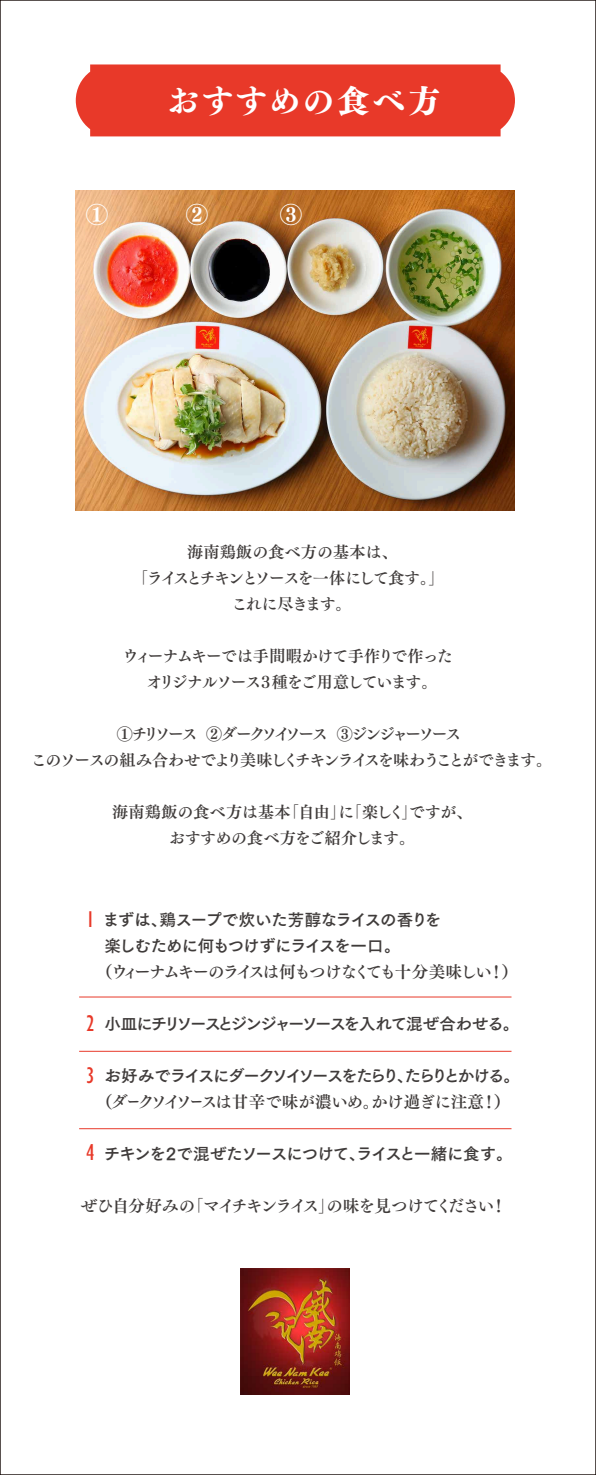
<style>
.page{position:relative;width:596px;height:1475px;background:#fff}
.page>*{position:absolute;margin:0;border:0;box-sizing:border-box;transform-origin:0 0}
.t1{font:800 32px "Tsuku Min Pro";letter-spacing:.075em;color:#fff}
.t2{font:condensed 23.6px/51.6px "Gill Sans";color:#e83929}
.t3{font:22.4px "Tsuku Min Pro E";color:#fff}
.t4{font:16.6px/26px "Tsuku Go Pro B";letter-spacing:-.065em;color:#3f3b3a}
.t5{font:16.6px "Tsuku Min Pro B";letter-spacing:-.105em;color:#3f3b3a}
.t6{font:16.6px "Tsuku Go Pro B";letter-spacing:-.125em;color:#3f3b3a}
.t7{font:16.6px "Tsuku Min Pro B";letter-spacing:-.055em;color:#3f3b3a}
.t8{font:16.6px "Tsuku Go Pro B";letter-spacing:-.115em;color:#3f3b3a}
.t9{font:16.6px "Tsuku Min Pro B";letter-spacing:-.035em;color:#3f3b3a}
.t10{font:16.6px "Tsuku Go Pro B";letter-spacing:-.055em;color:#3f3b3a}
.t11{font:16px/26px "Tsuku Min Pro B";letter-spacing:-.115em;color:#3f3b3a;text-align:center}
.t12{font:16px/26px "Tsuku Min Pro B";letter-spacing:-.045em;color:#3f3b3a;text-align:center}
.t13{font:16px/26px "Tsuku Min Pro B";letter-spacing:-.085em;color:#3f3b3a;text-align:center}
.t14{font:16px/26px "Tsuku Min Pro B";letter-spacing:-.005em;color:#3f3b3a;text-align:center}
</style>
<div class="page">
<div style="left:76px;top:64px;width:439px;height:72px;background:#e83929"></div>
<hr style="left:79px;top:996px;width:432px;height:1px;background:#e83929">
<hr style="left:79px;top:1051px;width:432px;height:1px;background:#e83929">
<hr style="left:79px;top:1128px;width:432px;height:1px;background:#e83929">
<img style="left:241px;top:1268px;width:109px;height:126px">
<img style="left:76px;top:191px;width:439px;height:319px">
<h1 class="t1" style="left:167px;top:75px;width:274px">おすすめの食べ方</h1>
<h3 class="t3" style="left:86px;top:197px;width:24px">①</h3>
<h3 class="t3" style="left:186px;top:197px;width:24px">②</h3>
<h3 class="t3" style="left:280px;top:197px;width:24px">③</h3>
<p class="t12" style="left:132px;top:539px;width:314px">海南鶏飯の食べ方の基本は、<br>「ライスとチキンとソースを一体にして食す。」これに尽きます。</p>
<p class="t13" style="left:123px;top:643px;width:331px">ウィーナムキーでは手間暇かけて手作りで作ったオリジナルソース３種をご用意しています。</p>
<p class="t11" style="left:31px;top:721px;width:522px">①チリソース ②ダークソイソース ③ジンジャーソース<br>このソースの組み合わせでより美味しくチキンライスを味わうことができます。</p>
<p class="t14" style="left:112px;top:799px;width:362px">海南鶏飯の食べ方は基本「自由」に「楽しく」ですが、おすすめの食べ方をご紹介します。</p>
<h2 class="t2" style="left:86px;top:894px;width:10px">1</h2>
<p class="t4" style="left:103px;top:905px;width:340px">まずは、鶏スープで炊いた芳醇なライスの香りを楽しむために何もつけずにライスを一口。</p>
<p class="t5" style="left:96px;top:959px;width:423px">（ウィーナムキーのライスは何もつけなくても十分美味しい！）</p>
<p class="t8" style="left:105px;top:1009px;width:416px">小皿にチリソースとジンジャーソースを入れて混ぜ合わせる。</p>
<p class="t6" style="left:104px;top:1061px;width:417px">お好みでライスにダークソイソースをたらり、たらりとかける。</p>
<p class="t9" style="left:96px;top:1088px;width:415px">（ダークソイソースは甘辛で味が濃いめ。かけ過ぎに注意！）</p>
<p class="t10" style="left:104px;top:1139px;width:410px">チキンを2で混ぜたソースにつけて、ライスと一緒に食す。</p>
<p class="t7" style="left:81px;top:1192px;width:427px">ぜひ自分好みの「マイチキンライス」の味を見つけてください！</p>
<h2 class="t2" style="left:86px;top:998px;width:10px">2<br>3</h2>
<h2 class="t2" style="left:86px;top:1127px;width:10px">4</h2>
</div>
